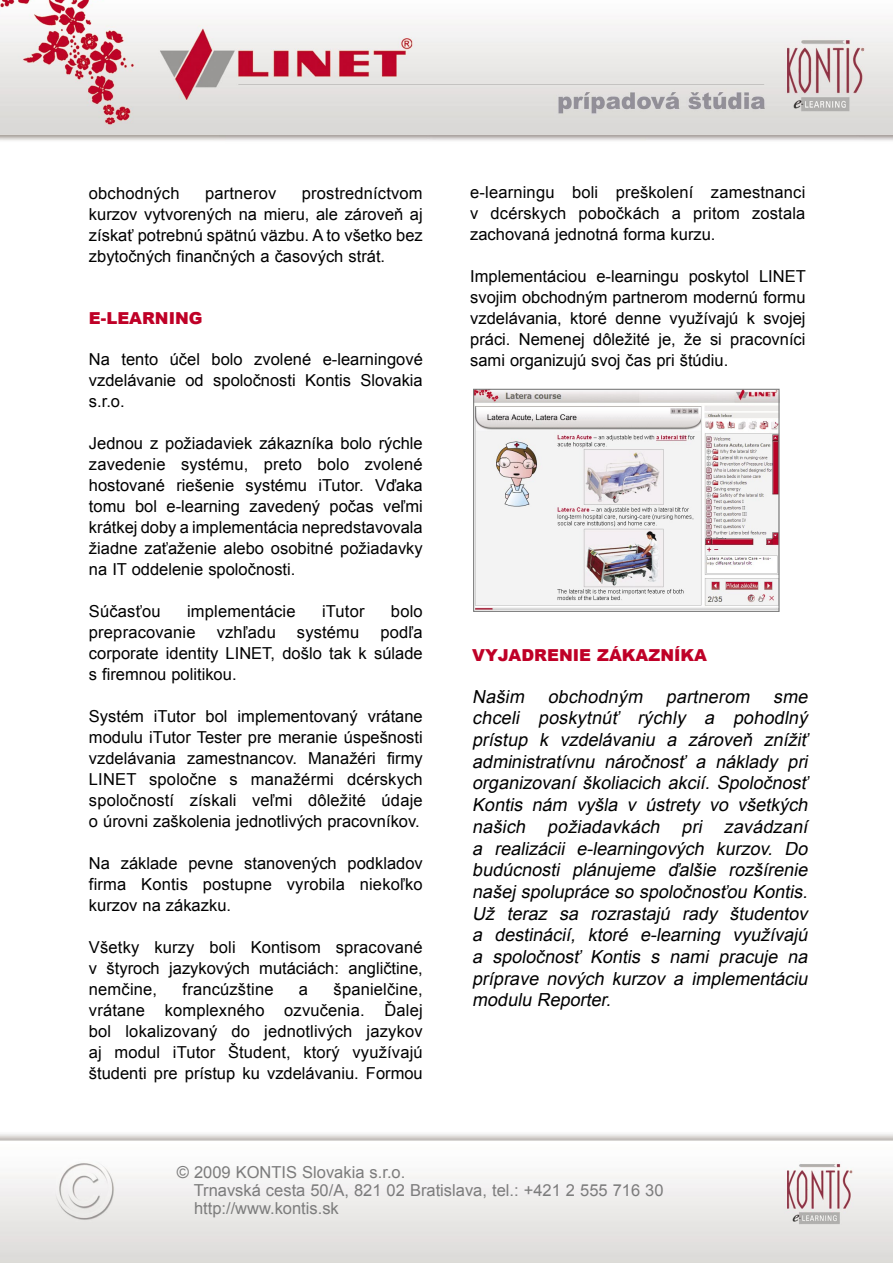
<style>
.page{position:relative;width:893px;height:1263px;background:#fff}
.page>*{position:absolute;margin:0;border:0;box-sizing:border-box;transform-origin:0 0}
.t1{font:italic 18px/21.8px "Arial";color:#000;text-align:justify}
.Odstavcový_styl_2{font:16.5px/21px "Arial";color:#000;text-align:justify}
.t2{font:16.5px "Arial";color:#7c7c7c}
.t3{font:900 16.5px "Arial";color:#bf0027}
</style>
<div class="page">
<img style="left:0;top:0;width:893px;height:1263px">
<img style="left:475px;top:391px;width:303px;height:219px">
<div style="left:473px;top:389px;width:307px;height:223px;border:1px solid #7c7c7c"></div>
<p class="Odstavcový_styl_2" style="left:89px;top:183px;width:335px;text-indent:213px">prostredníctvom kurzov vytvorených na mieru, ale zároveň aj získať potrebnú spätnú väzbu. A to všetko bez zbytočných finančných a časových strát.</p>
<p class="Odstavcový_styl_2" style="left:89px;top:183px;width:92px">obchodných</p>
<p class="Odstavcový_styl_2" style="left:205px;top:183px;width:73px">partnerov</p>
<p class="t3" style="left:89px;top:306px;width:115px">E-LEARNING</p>
<p class="Odstavcový_styl_2" style="left:89px;top:349px;width:335px">Na tento účel bolo zvolené e-learningové vzdelávanie od spoločnosti Kontis Slovakia s.r.o.</p>
<p class="Odstavcový_styl_2" style="left:89px;top:433px;width:335px">Jednou z požiadaviek zákazníka bolo rýchle zavedenie systému, preto bolo zvolené hostované riešenie systému iTutor. Vďaka tomu bol e-learning zavedený počas veľmi krátkej doby a implementácia nepredstavovala žiadne zaťaženie alebo osobitné požiadavky na IT oddelenie spoločnosti.</p>
<p class="Odstavcový_styl_2" style="left:89px;top:601px;width:73px">Súčasťou</p>
<p class="Odstavcový_styl_2" style="left:187px;top:601px;width:110px">implementácie</p>
<p class="Odstavcový_styl_2" style="left:322px;top:601px;width:44px">iTutor</p>
<p class="Odstavcový_styl_2" style="left:391px;top:601px;width:33px">bolo</p>
<p class="Odstavcový_styl_2" style="left:89px;top:622px;width:108px">prepracovanie</p>
<p class="Odstavcový_styl_2" style="left:217px;top:622px;width:61px">vzhľadu</p>
<p class="Odstavcový_styl_2" style="left:297px;top:622px;width:64px">systému</p>
<p class="Odstavcový_styl_2" style="left:89px;top:622px;width:335px;text-indent:292px">podľa corporate identity LINET, došlo tak k súlade s firemnou politikou.</p>
<p class="Odstavcový_styl_2" style="left:89px;top:706px;width:335px">Systém iTutor bol implementovaný vrátane modulu iTutor Tester pre meranie úspešnosti vzdelávania zamestnancov. Manažéri firmy LINET spoločne s manažérmi dcérskych spoločností získali veľmi dôležité údaje o úrovni zaškolenia jednotlivých pracovníkov.</p>
<p class="Odstavcový_styl_2" style="left:89px;top:853px;width:335px">Na základe pevne stanovených podkladov firma Kontis postupne vyrobila niekoľko kurzov na zákazku.</p>
<p class="Odstavcový_styl_2" style="left:89px;top:937px;width:335px">Všetky kurzy boli Kontisom spracované v štyroch jazykových mutáciách: angličtine, nemčine,</p>
<p class="Odstavcový_styl_2" style="left:183px;top:979px;width:92px">francúzštine</p>
<p class="Odstavcový_styl_2" style="left:299px;top:979px;width:11px">a</p>
<p class="Odstavcový_styl_2" style="left:89px;top:979px;width:335px;text-indent:245px">španielčine, vrátane komplexného ozvučenia. Ďalej bol lokalizovaný do jednotlivých jazykov aj modul iTutor Študent, ktorý využívajú študenti pre prístup ku vzdelávaniu. Formou</p>
<p class="Odstavcový_styl_2" style="left:470px;top:182px;width:337px">e-learningu boli preškolení zamestnanci v dcérskych pobočkách a pritom zostala zachovaná jednotná forma kurzu.</p>
<p class="Odstavcový_styl_2" style="left:470px;top:266px;width:337px">Implementáciou e-learningu poskytol LINET svojim obchodným partnerom modernú formu vzdelávania, ktoré denne využívajú k svojej práci. Nemenej dôležité je, že si pracovníci sami organizujú svoj čas pri štúdiu.</p>
<p class="t3" style="left:472px;top:643px;width:236px">VYJADRENIE ZÁKAZNÍKA</p>
<p class="t1" style="left:472px;top:686px;width:341px">Našim obchodným partnerom sme chceli poskytnúť rýchly a pohodlný prístup k vzdelávaniu a zároveň znížiť administratívnu náročnosť a náklady pri organizovaní školiacich akcií. Spoločnosť Kontis nám vyšla v ústrety vo všetkých našich požiadavkách pri zavádzaní a realizácii e-learningových kurzov. Do budúcnosti plánujeme ďalšie rozšírenie našej spolupráce so spoločnosťou Kontis.<br>Už teraz sa rozrastaj ú rady študentov a destinácií, ktoré e-learning využívajú a spoločnosť Kontis s nami pracuje na príprave nových kurzov a implementáciu modulu Reporter.</p>
<p class="t2" style="left:177px;top:1161px;width:230px">© 2009 KONTIS Slovakia s.r.o.</p>
<p class="t2" style="left:194px;top:1179px;width:471px">Trnavská cesta 50/A, 821 02 Bratislava, tel.: +421 2 555 716 30</p>
<p class="t2" style="left:194px;top:1197px;width:146px">http://www.kontis.sk</p>
</div>
